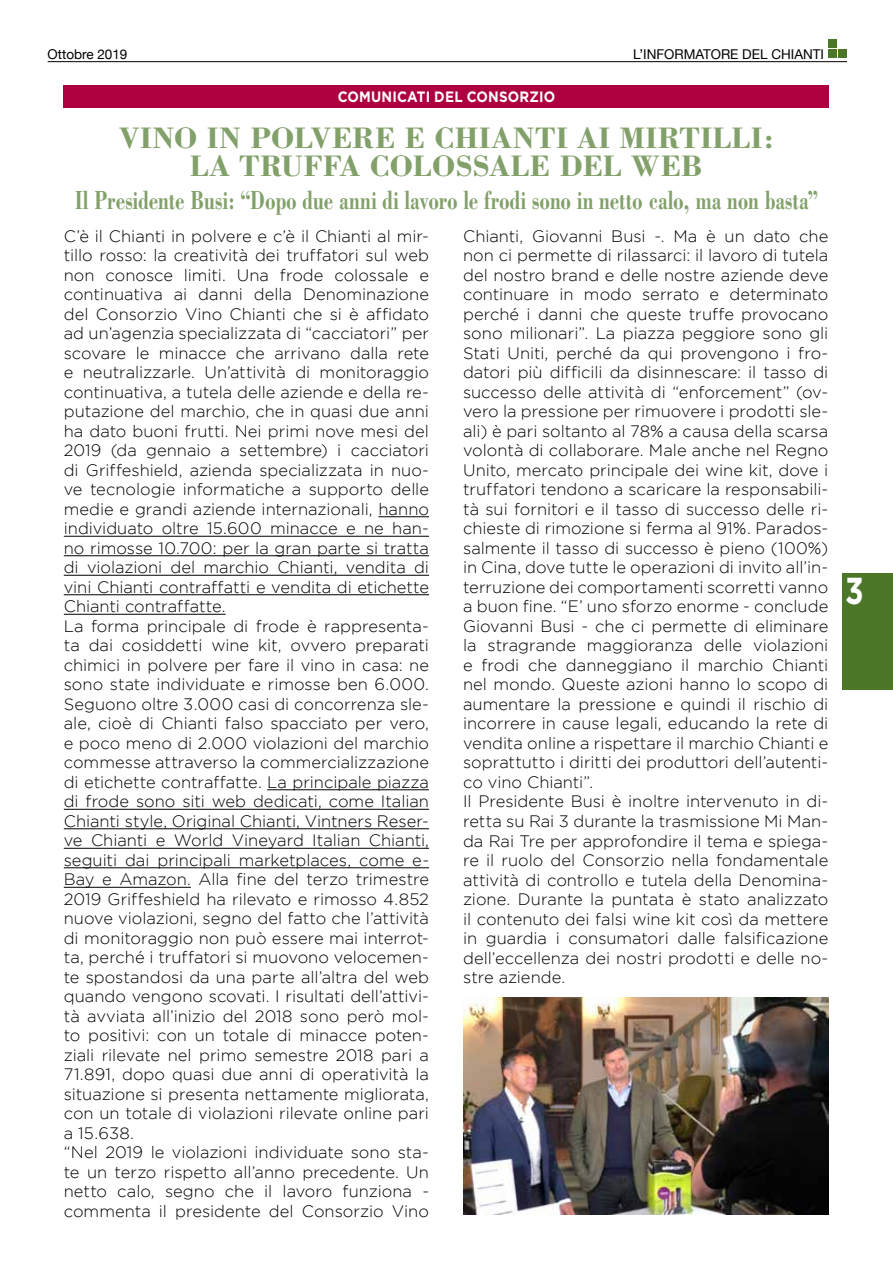
<style>
.page{position:relative;width:893px;height:1263px;background:#fff}
.page>*{position:absolute;margin:0;border:0;box-sizing:border-box;transform-origin:0 0}
.t1{font:700 37.5px "Gotham";color:#fff;scale:.8 1}
.t2{font:700 30.6px/28.8px "Bodoni";letter-spacing:.01em;color:#82a069;text-align:center}
.t3{font:700 27px "Bodoni";color:#82a069;scale:.71 1}
.t4{font:300 16.5px/19.5px "Gotham";color:#000}
.t5{font:700 15px "Gotham";letter-spacing:.015em;color:#fff;scale:.9 1}
.t6{font:13.5px "Helvetica Neue";color:#000}
</style>
<div class="page">
<div style="left:828px;top:39px;width:9px;height:9px;background:#4c7729"></div>
<div style="left:828px;top:49px;width:9px;height:9px;background:#4c7729"></div>
<div style="left:838px;top:49px;width:9px;height:9px;background:#4c7729"></div>
<hr style="left:48px;top:61px;width:799px;height:1px;background:#000">
<div style="left:842px;top:573px;width:51px;height:117px;background:#4c7729"></div>
<div style="left:64px;top:85px;width:765px;height:23px;background:#ae0040"></div>
<hr style="left:378px;top:516px;width:51px;height:1px;background:#000">
<hr style="left:64px;top:536px;width:365px;height:1px;background:#000">
<hr style="left:64px;top:555px;width:365px;height:1px;background:#000">
<hr style="left:64px;top:575px;width:365px;height:1px;background:#000">
<hr style="left:64px;top:594px;width:365px;height:1px;background:#000">
<hr style="left:64px;top:614px;width:162px;height:1px;background:#000">
<hr style="left:267px;top:789px;width:162px;height:1px;background:#000">
<hr style="left:64px;top:809px;width:365px;height:1px;background:#000">
<hr style="left:64px;top:828px;width:365px;height:1px;background:#000">
<hr style="left:64px;top:848px;width:365px;height:1px;background:#000">
<hr style="left:64px;top:867px;width:365px;height:1px;background:#000">
<hr style="left:64px;top:887px;width:127px;height:1px;background:#000">
<img style="left:463px;top:997px;width:365px;height:217px">
<p class="t6" style="left:48px;top:44px;width:81px">Ottobre 2019</p>
<p class="t6" style="left:633px;top:44px;width:193px">L’INFORMATORE DEL CHIANTI</p>
<p class="t5" style="left:338px;top:88px;width:243px">COMUNICATI DEL CONSORZIO</p>
<h2 class="t2" style="left:119px;top:122px;width:656px">VINO IN POLVERE E CHIANTI AI MIRTILLI:<br>LA TRUFFA COLOSSALE DEL WEB</h2>
<h3 class="t3" style="left:75px;top:183px;width:1047px">Il Presidente Busi: “Dopo due anni di lavoro le frodi sono in netto calo, ma non basta”</h3>
<p class="t4" style="left:64px;top:226px;width:367px">C’è il Chianti in polvere e c’è il Chianti al mir&shy;tillo rosso: la creatività dei truffatori sul web non conosce limiti. Una frode colossale e continuativa ai danni della Denominazione del Consorzio Vino Chianti che si è affidato ad un’agenzia specializzata di “cacciatori” per scovare le minacce che arrivano dalla rete e neutralizzarle. Un’attività di monitoraggio continuativa, a tutela delle aziende e della re&shy;putazione del marchio, che in quasi due anni ha dato buoni frutti. Nei primi nove mesi del 2019 (da gennaio a settembre) i cacciatori di Griffeshield, azienda specializzata in nuo&shy;ve tecnologie informatiche a supporto delle medie e grandi aziende internazionali, hanno individuato oltre 15.600 minacce e ne han&shy;no rimosse 10.700: per la gran parte si tratta di violazioni del marchio Chianti, vendita di vini Chianti contraffatti e vendita di etichette Chianti contraffatte.<br>La forma principale di frode è rappresenta&shy;ta dai cosiddetti wine kit, ovvero preparati chimici in polvere per fare il vino in casa: ne sono state individuate e rimosse ben 6.000.<br>Seguono oltre 3.000 casi di concorrenza sle&shy;ale, cioè di Chianti falso spacciato per vero, e poco meno di 2.000 violazioni del marchio commesse attraverso la commercializzazione di etichette contraffatte. La principale piazza di frode sono siti web dedicati, come Italian Chianti style, Original Chianti, Vintners Reser&shy;ve Chianti e World Vineyard Italian Chianti, seguiti dai principali marketplaces, come e-Bay e Amazon. Alla fine del terzo trimestre 2019 Griffeshield ha rilevato e rimosso 4.852 nuove violazioni, segno del fatto che l’attività di monitoraggio non può essere mai interrot&shy;ta, perché i truffatori si muovono velocemen&shy;te spostandosi da una parte all’altra del web quando vengono scovati. I risultati dell’attivi&shy;tà avviata all’inizio del 2018 sono però mol&shy;to positivi: con un totale di minacce poten&shy;ziali rilevate nel primo semestre 2018 pari a 71.891, dopo quasi due anni di operatività la situazione si presenta nettamente migliorata, con un totale di violazioni rilevate online pari a 15.638.<br>“Nel 2019 le violazioni individuate sono sta&shy;te un terzo rispetto all’anno precedente. Un netto calo, segno che il lavoro funziona - commenta il presidente del Consorzio Vino</p>
<p class="t4" style="left:463px;top:226px;width:367px">Chianti, Giovanni Busi -. Ma è un dato che non ci permette di rilassarci: il lavoro di tutela del nostro brand e delle nostre aziende deve continuare in modo serrato e determinato perché i danni che queste truffe provocano sono milionari”. La piazza peggiore sono gli Stati Uniti, perché da qui provengono i fro&shy;datori più difficili da disinnescare: il tasso di successo delle attività di “enforcement” (ov&shy;vero la pressione per rimuovere i prodotti sle&shy;ali) è pari soltanto al 78% a causa della scarsa volontà di collaborare. Male anche nel Regno Unito, mercato principale dei wine kit, dove i truffatori tendono a scaricare la responsabili&shy;tà sui fornitori e il tasso di successo delle ri&shy;chieste di rimozione si ferma al 91%. Parados&shy;salmente il tasso di successo è pieno (100%) in Cina, dove tutte le operazioni di invito all’in&shy;terruzione dei comportamenti scorretti vanno a buon fine. “E’ uno sforzo enorme - conclude Giovanni Busi - che ci permette di eliminare la stragrande maggioranza delle violazioni e frodi che danneggiano il marchio Chianti nel mondo. Queste azioni hanno lo scopo di aumentare la pressione e quindi il rischio di incorrere in cause legali, educando la rete di vendita online a rispettare il marchio Chianti e soprattutto i diritti dei produttori dell’autenti&shy;co vino Chianti”.<br>Il Presidente Busi è inoltre intervenuto in di&shy;retta su Rai 3 durante la trasmissione Mi Man&shy;da Rai Tre per approfondire il tema e spiega&shy;re il ruolo del Consorzio nella fondamentale attività di controllo e tutela della Denomina&shy;zione. Durante la puntata è stato analizzato il contenuto dei falsi wine kit così da mettere in guardia i consumatori dalle falsificazione dell’eccellenza dei nostri prodotti e delle no&shy;stre aziende.</p>
<h1 class="t1" style="left:845px;top:569px;width:25px">3</h1>
</div>
